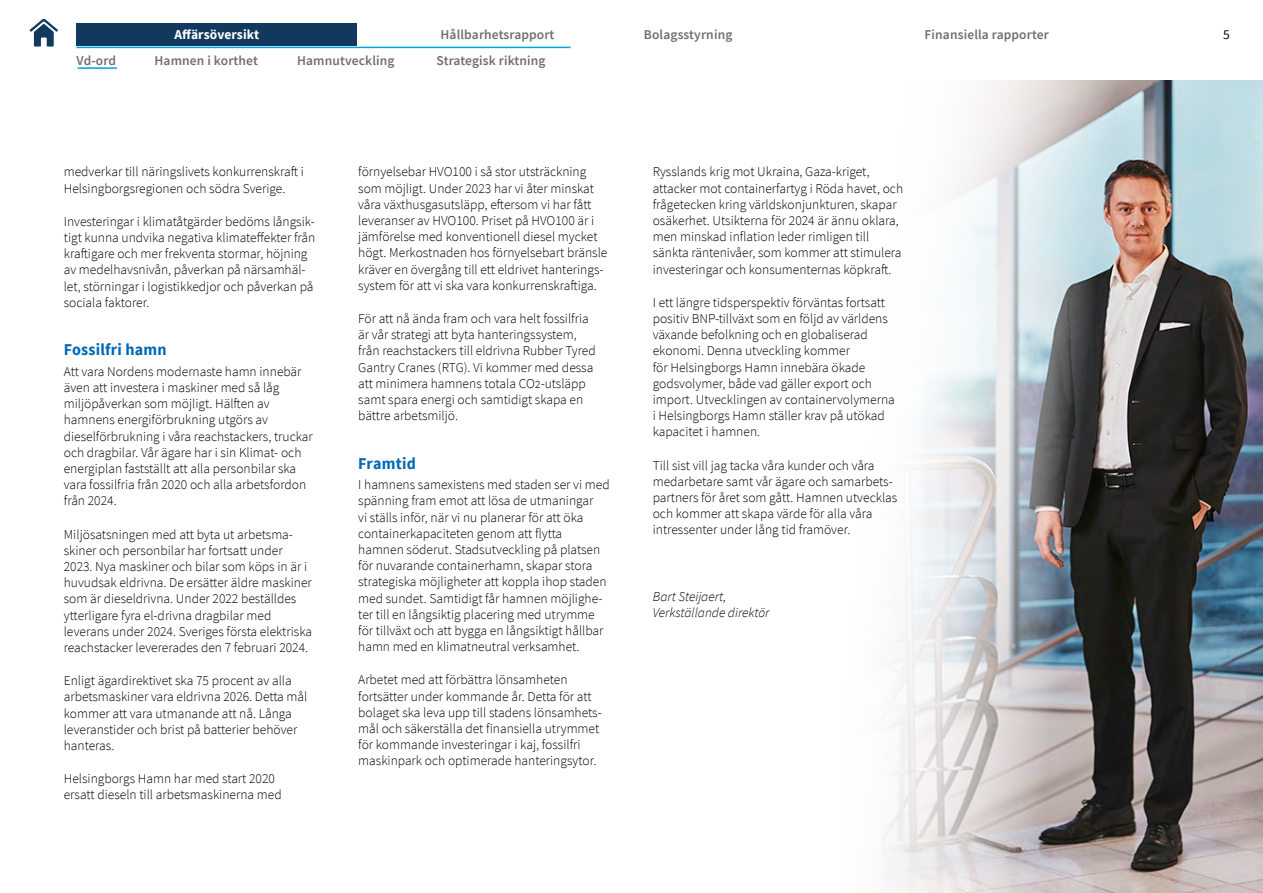
<style>
.page{position:relative;width:1263px;height:893px;background:#fff}
.page>*{position:absolute;margin:0;border:0;box-sizing:border-box;transform-origin:0 0}
.Mellanrubrik{font:700 16.5px "Source Sans Pro";letter-spacing:.015em;color:#0069b4}
.Brödtext{font:300 13.5px/16.2px "Source Sans Pro";color:#000}
.t1{font:600 13.5px "Source Sans Pro";letter-spacing:.01em;color:#706f71}
.Brödtext-2{font:italic 300 13.5px/16.2px "Source Sans Pro";color:#000}
.t2{font:700 13.5px "Source Sans Pro";color:#fff}
.t3{font:13.5px "Source Sans Pro";color:#000}
</style>
<div class="page">
<svg style="left:30px;top:19px;width:28px;height:28px"></svg>
<div style="left:77px;top:23px;width:280px;height:22px;background:#11395e"></div>
<hr style="left:77px;top:47px;width:493px;height:1px;background:#00a3e2">
<img style="left:880px;top:81px;width:383px;height:812px">
<hr style="left:78px;top:67px;width:39px;height:2px;background:#00a3e2">
<p class="t2" style="left:175px;top:26px;width:86px">Affärsöversikt</p>
<p class="t1" style="left:440px;top:26px;width:115px">Hållbarhetsrapport</p>
<p class="t1" style="left:644px;top:26px;width:90px">Bolagsstyrning</p>
<p class="t1" style="left:924px;top:26px;width:126px">Finansiella rapporter</p>
<p class="t3" style="left:1223px;top:26px;width:8px">5</p>
<p class="t1" style="left:77px;top:52px;width:41px">Vd-ord</p>
<p class="t1" style="left:155px;top:52px;width:105px">Hamnen i korthet</p>
<p class="t1" style="left:297px;top:52px;width:99px">Hamnutveckling</p>
<p class="t1" style="left:437px;top:52px;width:111px">Strategisk riktning</p>
<p class="Brödtext" style="left:64px;top:164px;width:242px">medverkar till näringslivets konkurrenskraft i<br>Helsingborgsregionen och södra Sverige.</p>
<p class="Brödtext" style="left:64px;top:213px;width:253px">Investeringar i klimatåtgärder bedöms långsik&shy;tigt kunna undvika negativa klimateffekter från kraftigare och mer frekventa stormar, höjning av medelhavsnivån, påverkan på närsamhäl&shy;let, störningar i logistikkedjor och påverkan på sociala faktorer.</p>
<h3 class="Mellanrubrik" style="left:64px;top:339px;width:104px">Fossilfri hamn</h3>
<p class="Brödtext" style="left:64px;top:363px;width:250px">Att vara Nordens modernaste hamn innebär även att investera i maskiner med så låg miljöpåverkan som möjligt. Hälften av hamnens energiförbrukning utgörs av dieselförbrukning i våra reachstackers, truckar och dragbilar. Vår ägare har i sin Klimat- och energiplan fastställt att alla personbilar ska vara fossilfria från 2020 och alla arbetsfordon från 2024.</p>
<p class="Brödtext" style="left:64px;top:526px;width:250px">Miljösatsningen med att byta ut arbetsma&shy;skiner och personbilar har fortsatt under 2023. Nya maskiner och bilar som köps in är i huvudsak eldrivna. De ersätter äldre maskiner som är dieseldrivna. Under 2022 beställdes ytterligare fyra el-drivna dragbilar med leverans under 2024. Sveriges första elektriska reachstacker levererades den 7 februari 2024.</p>
<p class="Brödtext" style="left:64px;top:673px;width:245px">Enligt ägardirektivet ska 75 procent av alla arbetsmaskiner vara eldrivna 2026. Detta mål kommer att vara utmanande att nå. Långa leveranstider och brist på batterier behöver hanteras.</p>
<p class="Brödtext" style="left:64px;top:771px;width:219px">Helsingborgs Hamn har med start 2020 ersatt dieseln till arbetsmaskinerna med</p>
<p class="Brödtext" style="left:358px;top:164px;width:251px">förnyelsebar HVO100 i så stor utsträckning som möjligt. Under 2023 har vi åter minskat våra växthusgasutsläpp, eftersom vi har fått leveranser av HVO100. Priset på HVO100 är i jämförelse med konventionell diesel mycket högt. Merkostnaden hos förnyelsebart bränsle kräver en övergång till ett eldrivet hanterings&shy;system för att vi ska vara konkurrenskraftiga.</p>
<p class="Brödtext" style="left:358px;top:310px;width:239px">För att nå ända fram och vara helt fossilfria är vår strategi att byta hanteringssystem, från reachstackers till eldrivna Rubber Tyred Gantry Cranes (RTG). Vi kommer med dessa att minimera hamnens totala CO2-utsläpp samt spara energi och samtidigt skapa en bättre arbetsmiljö.</p>
<h3 class="Mellanrubrik" style="left:358px;top:452px;width:59px">Framtid</h3>
<p class="Brödtext" style="left:358px;top:477px;width:253px">I hamnens samexistens med staden ser vi med spänning fram emot att lösa de utmaningar<br>vi ställs inför, när vi nu planerar för att öka containerkapaciteten genom att flytta hamnen söderut. Stadsutveckling på platsen för nuvarande containerhamn, skapar stora strategiska möjligheter att koppla ihop staden med sundet. Samtidigt får hamnen möjlighe&shy;ter till en långsiktig placering med utrymme för tillväxt och att bygga en långsiktigt hållbar hamn med en klimatneutral verksamhet.</p>
<p class="Brödtext" style="left:358px;top:672px;width:245px">Arbetet med att förbättra lönsamheten fortsätter under kommande år. Detta för att bolaget ska leva upp till stadens lönsamhets&shy;mål och säkerställa det finansiella utrymmet för kommande investeringar i kaj, fossilfri maskinpark och optimerade hanteringsytor.</p>
<p class="Brödtext" style="left:653px;top:164px;width:252px">Rysslands krig mot Ukraina, Gaza-kriget, attacker mot containerfartyg i Röda havet, och frågetecken kring världskonjunkturen, skapar osäkerhet. Utsikterna för 2024 är ännu oklara, men minskad inflation leder rimligen till sänkta räntenivåer, som kommer att stimulera investeringar och konsumenternas köpkraft.</p>
<p class="Brödtext" style="left:653px;top:294px;width:244px">I ett längre tidsperspektiv förväntas fortsatt positiv BNP-tillväxt som en följd av världens växande befolkning och en globaliserad ekonomi. Denna utveckling kommer<br>för Helsingborgs Hamn innebära ökade godsvolymer, både vad gäller export och import. Utvecklingen av containervolymerna i Helsingborgs Hamn ställer krav på utökad kapacitet i hamnen.</p>
<p class="Brödtext" style="left:653px;top:457px;width:246px">Till sist vill jag tacka våra kunder och våra medarbetare samt vår ägare och samarbets&shy;partners för året som gått. Hamnen utvecklas och kommer att skapa värde för alla våra intressenter under lång tid framöver.</p>
<p class="Brödtext-2" style="left:653px;top:588px;width:118px">Bart Steijaert,<br>Verkställande direktör</p>
</div>
